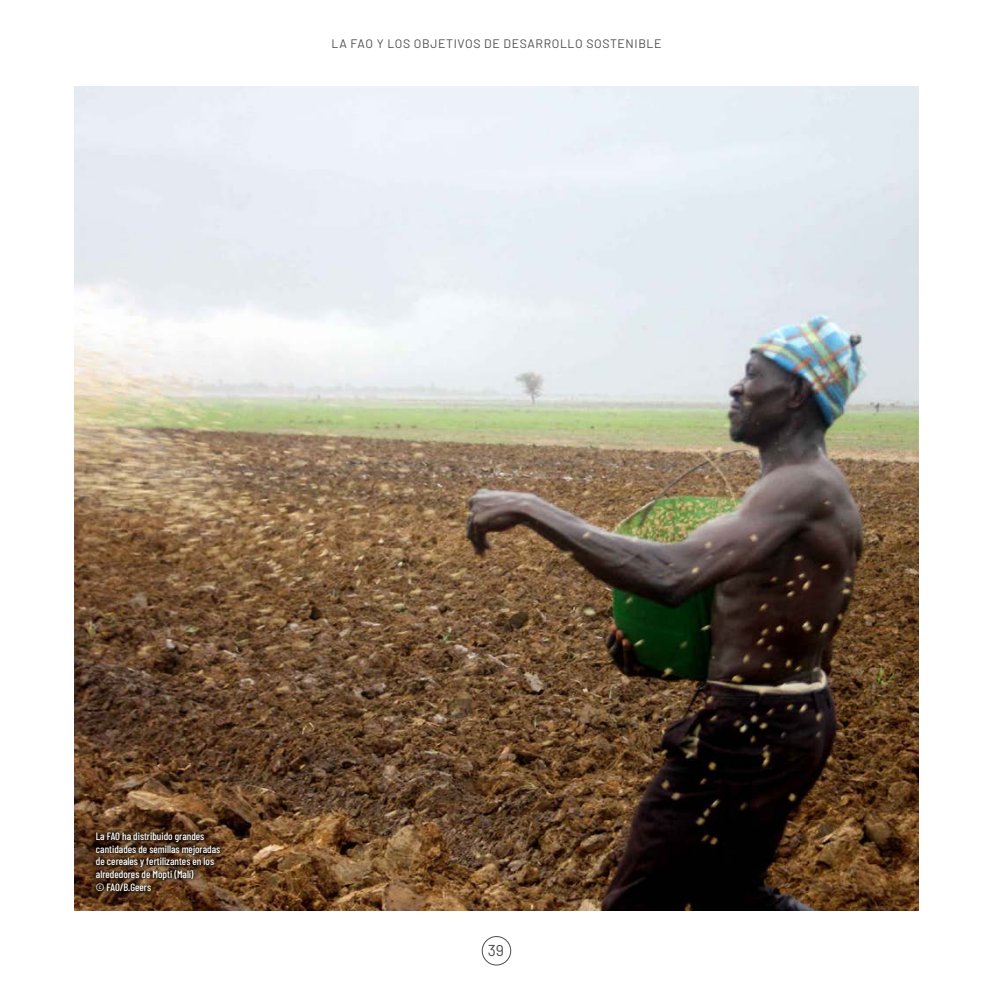
<style>
.page{position:relative;width:993px;height:993px;background:#fff}
.page>*{position:absolute;margin:0;border:0;box-sizing:border-box;transform-origin:0 0}
.t1{font:15.75px "Barlow";color:#4d4d4f}
.t2{font:12.25px "Barlow";letter-spacing:.05em;color:#4d4d4f}
.t3{font:500 10.5px/12.6px "Barlow Condensed";color:#fff}
</style>
<div class="page">
<img style="left:74px;top:87px;width:844px;height:823px">
<div style="left:92px;top:827px;width:133px;height:69px;background:#000;opacity:.7"></div>
<div style="left:481px;top:935px;width:30px;height:30px;border:1px solid #4d4d4f;border-radius:50%"></div>
<p class="t2" style="left:331px;top:35px;width:331px">LA FAO Y LOS OBJETIVOS DE DESARROLLO SOSTENIBLE</p>
<p class="t3" style="left:96px;top:829px;width:126px">La FAO ha distribuido grandes cantidades de semillas mejoradas de cereales y fertilizantes en los alrededores de Mopti (Malí)<br>© FAO/B.Geers</p>
<h1 class="t1" style="left:487px;top:938px;width:18px">39</h1>
</div>
